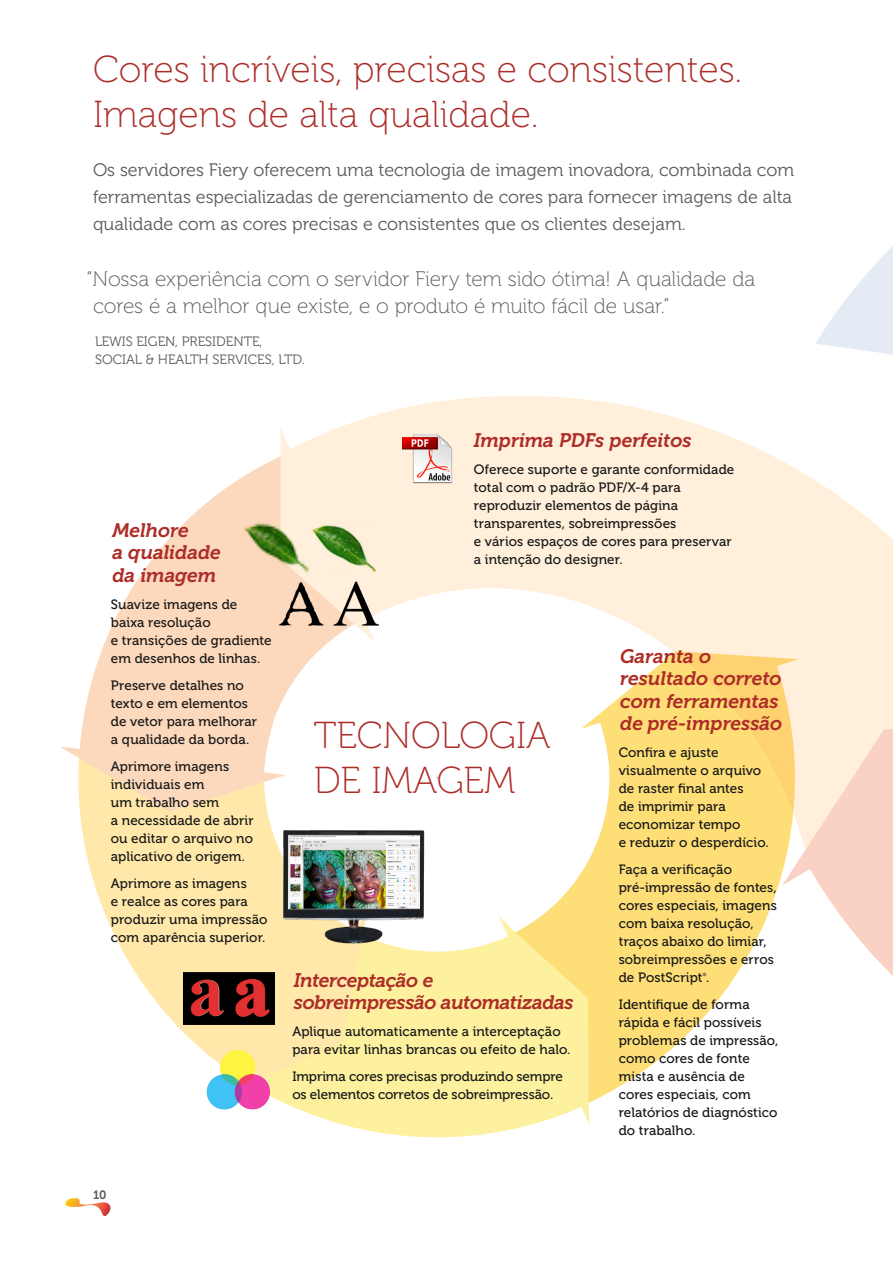
<style>
.page{position:relative;width:893px;height:1263px;background:#fff}
.page>*{position:absolute;margin:0;border:0;box-sizing:border-box;transform-origin:0 0}
.t1{font:37.5px/45px "Museo 100";color:#ad2d29}
.t2{font:21px/27px "Museo 100";letter-spacing:-.01em;color:#5b5b5b}
.t3{font:italic 19.5px/22.5px "Museo 700";letter-spacing:-.005em;color:#ad2d29}
.t4{font:18px/27px "Museo 300";color:#5b5b5b;text-align:justify}
.t5{font:13.5px/18px "Museo 500";letter-spacing:.005em;color:#151616}
.t6{font:13.5px/18px "Museo 300";color:#5b5b5b}
.t7{font:12px "Museo 700";color:#5b5b5b}
.t8{font:4.5px "Museo 500";color:#151616}
</style>
<div class="page">
<svg style="left:65px;top:1198px;width:45px;height:19px"></svg>
<svg style="left:281px;top:396px;width:612px;height:324px;fill:#ffefdb"></svg>
<svg style="left:248px;top:916px;width:341px;height:222px;fill:#fdf09e"></svg>
<svg style="left:80px;top:812px;width:287px;height:283px;fill:#ffe8aa"></svg>
<svg style="left:798px;top:720px;width:95px;height:256px"></svg>
<svg style="left:815px;top:246px;width:78px;height:230px"></svg>
<svg style="left:515px;top:651px;width:283px;height:452px;fill:#fede77"></svg>
<svg style="left:60px;top:456px;width:294px;height:356px;fill:#fcd8bc"></svg>
<img style="left:206px;top:1050px;width:31px;height:50px">
<img style="left:184px;top:973px;width:90px;height:51px">
<img style="left:402px;top:434px;width:50px;height:50px">
<img style="left:274px;top:820px;width:163px;height:134px">
<img style="left:289px;top:835px;width:130px;height:74px">
<img style="left:244px;top:523px;width:64px;height:49px">
<img style="left:310px;top:522px;width:68px;height:52px">
<img style="left:279px;top:582px;width:46px;height:44px">
<img style="left:329px;top:581px;width:49px;height:44px">
<h1 class="t1" style="left:93px;top:48px;width:651px">Cores incríveis, precisas e consistentes.<br>Imagens de alta qualidade.</h1>
<p class="t4" style="left:93px;top:156px;width:703px">Os servidores Fiery oferecem uma tecnologia de imagem inovadora, combinada com ferramentas especializadas de gerenciamento de cores para fornecer imagens de alta qualidade com as cores precisas e consistentes que os clientes desejam.</p>
<h2 class="t2" style="left:93px;top:266px;width:664px;text-indent:-7px">“Nossa experiência com o servidor Fiery tem sido ótima! A qualidade da cores é a melhor que existe, e o produto é muito fácil de usar.”</h2>
<p class="t6" style="left:95px;top:332px;width:211px">LEWIS EIGEN, PRESIDENTE,<br>SOCIAL &amp; HEALTH SERVICES, LTD.</p>
<h3 class="t3" style="left:112px;top:519px;width:110px">Melhore<br>a qualidade da imagem</h3>
<p class="t5" style="left:111px;top:595px;width:162px">Suavize imagens de baixa resolução<br>e transições de gradiente em desenhos de linhas.</p>
<p class="t5" style="left:111px;top:676px;width:148px">Preserve detalhes no texto e em elementos de vetor para melhorar a qualidade da borda.</p>
<p class="t5" style="left:111px;top:757px;width:144px">Aprimore imagens individuais em<br>um trabalho sem<br>a necessidade de abrir ou editar o arquivo no aplicativo de origem.</p>
<p class="t5" style="left:111px;top:874px;width:158px">Aprimore as imagens<br>e realce as cores para produzir uma impressão com aparência superior.</p>
<h3 class="t3" style="left:474px;top:429px;width:219px">Imprima PDFs perfeitos</h3>
<p class="t5" style="left:474px;top:460px;width:262px">Oferece suporte e garante conformidade total com o padrão PDF/X-4 para reproduzir elementos de página transparentes, sobreimpressões<br>e vários espaços de cores para preservar a intenção do designer.</p>
<h1 class="t1" style="left:314px;top:714px;width:238px">TECNOLOGIA<br>DE IMAGEM</h1>
<h3 class="t3" style="left:294px;top:969px;width:281px">Interceptação e sobreimpressão automatizadas</h3>
<p class="t5" style="left:292px;top:1023px;width:280px">Aplique automaticamente a interceptação para evitar linhas brancas ou efeito de halo.</p>
<p class="t5" style="left:292px;top:1068px;width:272px">Imprima cores precisas produzindo sempre os elementos corretos de sobreimpressão.</p>
<h3 class="t3" style="left:620px;top:645px;width:164px">Garanta o resultado correto com ferramentas de pré-impressão</h3>
<p class="t5" style="left:619px;top:744px;width:152px">Confira e ajuste visualmente o arquivo de raster final antes<br>de imprimir para economizar tempo<br>e reduzir o desperdício.</p>
<p class="t5" style="left:619px;top:861px;width:160px">Faça a verificação pré-impressão de fontes, cores especiais, imagens com baixa resolução, traços abaixo do limiar, sobreimpressões e erros de PostScript .</p>
<p class="t8" style="left:703px;top:972px;width:5px">®</p>
<p class="t5" style="left:619px;top:996px;width:161px">Identifique de forma rápida e fácil possíveis problemas de impressão, como cores de fonte mista e ausência de cores especiais, com relatórios de diagnóstico do trabalho.</p>
<p class="t7" style="left:93px;top:1188px;width:15px">10</p>
</div>
